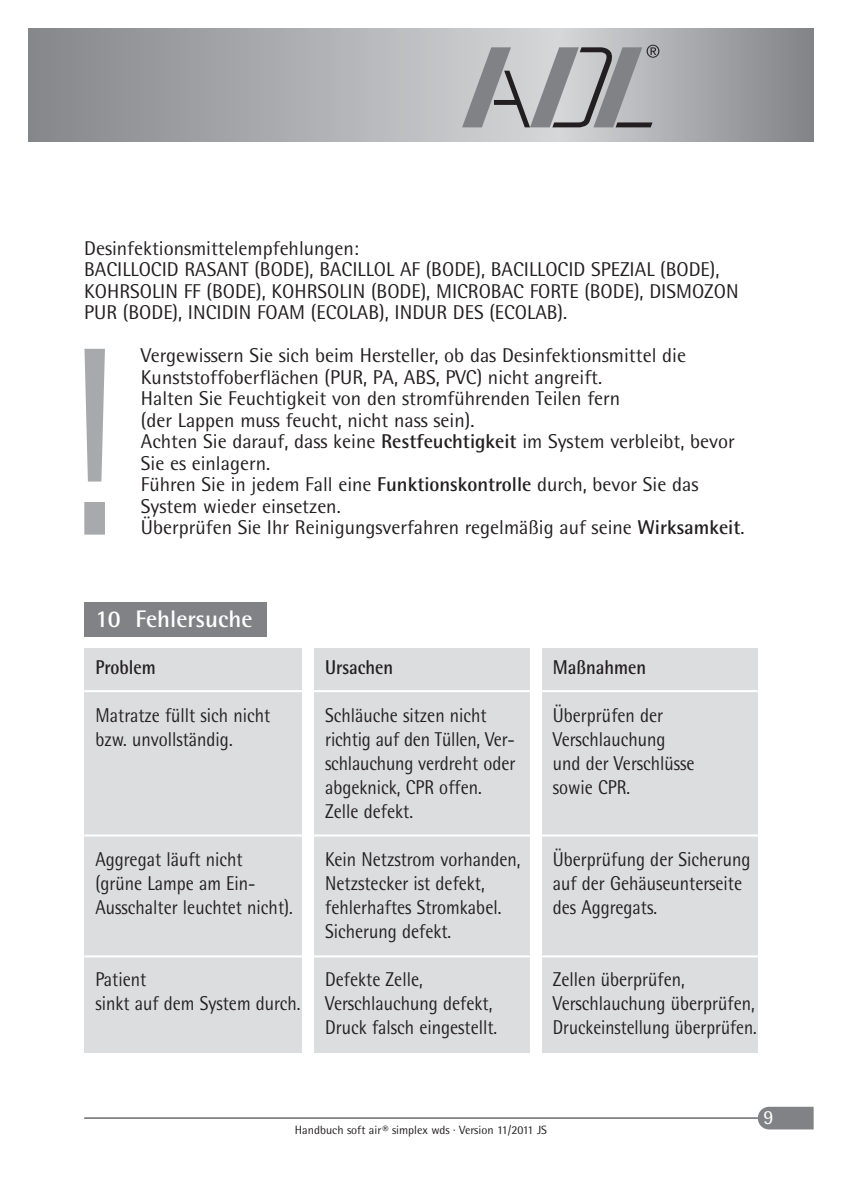
<style>
.page{position:relative;width:842px;height:1191px;background:#fff}
.page>*{position:absolute;margin:0;border:0;box-sizing:border-box;transform-origin:0 0}
.t1{font:700 269.2px "Rotis Semi Sans";color:#a8a9ad;scale:.63 1}
.t2{font:700 24px "Rotis Semi Sans";color:#fff}
.t3{font:20px/21.6px "Rotis Semi Sans";color:#231f20}
.t4{font:20px "Rotis Semi Sans";color:#231f20;scale:.9 1}
.t5{font:20px "Rotis Semi Sans";color:#231f20;scale:.88 1}
.t6{font:700 20px "Rotis Semi Sans";color:#231f20;scale:.9 1}
.t7{font:20px "Rotis Semi Sans";color:#fff}
.t8{font:12px "Rotis Semi Sans";color:#231f20}
.s1{font-weight:700}
</style>
<div class="page">
<svg style="left:758px;top:1106px;width:56px;height:23px"></svg>
<hr style="left:84px;top:1117px;width:674px;height:1px;background:#231f20">
<div style="left:84px;top:602px;width:182px;height:34px;background:#808285"></div>
<div style="left:84px;top:648px;width:674px;height:405px;background:#dcdddf"></div>
<hr style="left:84px;top:690px;width:674px;height:2px;background:#fff">
<hr style="left:84px;top:834px;width:674px;height:2px;background:#fff">
<hr style="left:84px;top:955px;width:674px;height:2px;background:#fff">
<div style="left:302px;top:648px;width:12px;height:405px;background:#fff"></div>
<div style="left:530px;top:648px;width:11px;height:405px;background:#fff"></div>
<div style="left:28px;top:28px;width:530px;height:114px;background:linear-gradient(to right,#848689,#d5d6d8)"></div>
<div style="left:558px;top:28px;width:256px;height:114px;background:linear-gradient(to right,#d6d6d9,#808286)"></div>
<svg style="left:462px;top:45px;width:197px;height:82px;background:#a5a6a9"></svg>
<p class="t3" style="left:84px;top:239px;width:656px">Desinfektionsmittelempfehlungen:<br>BACILLOCID RASANT (BODE), BACILLOL AF (BODE), BACILLOCID SPEZIAL (BODE), KOHRSOLIN FF (BODE), KOHRSOLIN (BODE), MICROBAC FORTE (BODE), DISMOZON PUR (BODE), INCIDIN FOAM (ECOLAB), INDUR DES (ECOLAB).</p>
<p class="t3" style="left:141px;top:347px;width:595px">Vergewissern Sie sich beim Hersteller, ob das Desinfektionsmittel die Kunststoffoberflächen (PUR, PA, ABS, PVC) nicht angreift.<br>Halten Sie Feuchtigkeit von den stromführenden Teilen fern<br>(der Lappen muss feucht, nicht nass sein).<br>Achten Sie darauf, dass keine <span class="s1">Restfeuchtigkeit</span> im System verbleibt, bevor Sie es einlagern.<br>Führen Sie in jedem Fall eine <span class="s1">Funktionskontrolle</span> durch, bevor Sie das System wieder einsetzen.</p>
<h1 class="t1" style="left:63px;top:349px;width:82px">!</h1>
<p class="t3" style="left:141px;top:519px;width:605px">Überprüfen Sie Ihr Reinigungsverfahren regelmäßig auf seine <span class="s1">Wirksamkeit</span>.</p>
<p class="t2" style="left:96px;top:610px;width:158px">10 Fehlersuche</p>
<p class="t6" style="left:96px;top:660px;width:69px">Problem</p>
<p class="t6" style="left:325px;top:660px;width:77px">Ursachen</p>
<p class="t6" style="left:553px;top:660px;width:105px">Maßnahmen</p>
<p class="t4" style="left:96px;top:708px;width:196px">Matratze füllt sich nicht</p>
<p class="t4" style="left:325px;top:708px;width:181px">Schläuche sitzen nicht</p>
<p class="t4" style="left:553px;top:708px;width:124px">Überprüfen der</p>
<p class="t4" style="left:96px;top:732px;width:154px">bzw. unvollständig.</p>
<p class="t4" style="left:325px;top:732px;width:212px">richtig auf den Tüllen, Ver-</p>
<p class="t4" style="left:553px;top:732px;width:127px">Verschlauchung</p>
<p class="t4" style="left:325px;top:756px;width:213px">schlauchung verdreht oder</p>
<p class="t4" style="left:553px;top:756px;width:159px">und der Verschlüsse</p>
<p class="t4" style="left:325px;top:780px;width:175px">abgeknick, CPR offen.</p>
<p class="t4" style="left:553px;top:780px;width:87px">sowie CPR.</p>
<p class="t4" style="left:325px;top:804px;width:99px">Zelle defekt.</p>
<p class="t4" style="left:96px;top:852px;width:165px">Aggregat läuft nicht</p>
<p class="t4" style="left:325px;top:852px;width:219px">Kein Netzstrom vorhanden,</p>
<p class="t4" style="left:553px;top:852px;width:221px">Überprüfung der Sicherung</p>
<p class="t4" style="left:96px;top:876px;width:179px">(grüne Lampe am Ein-</p>
<p class="t4" style="left:325px;top:876px;width:179px">Netzstecker ist defekt,</p>
<p class="t4" style="left:553px;top:876px;width:212px">auf der Gehäuseunterseite</p>
<p class="t4" style="left:96px;top:900px;width:221px">Ausschalter leuchtet nicht).</p>
<p class="t4" style="left:325px;top:900px;width:197px">fehlerhaftes Stromkabel.</p>
<p class="t4" style="left:553px;top:900px;width:117px">des Aggregats.</p>
<p class="t4" style="left:325px;top:924px;width:142px">Sicherung defekt.</p>
<p class="t4" style="left:96px;top:972px;width:58px">Patient</p>
<p class="t4" style="left:325px;top:972px;width:110px">Defekte Zelle,</p>
<p class="t4" style="left:553px;top:972px;width:148px">Zellen überprüfen,</p>
<p class="t4" style="left:96px;top:996px;width:442px">sinkt auf dem System durch. Verschlauchung defekt,</p>
<p class="t4" style="left:553px;top:996px;width:226px">Verschlauchung überprüfen,</p>
<p class="t4" style="left:325px;top:1020px;width:193px">Druck falsch eingestellt.</p>
<p class="t5" style="left:553px;top:1020px;width:233px">Druckeinstellung überprüfen.</p>
<p class="t8" style="left:295px;top:1126px;width:254px">Handbuch soft air® simplex wds · Version 11/2011 JS</p>
<p class="t7" style="left:763px;top:1110px;width:12px">9</p>
</div>
